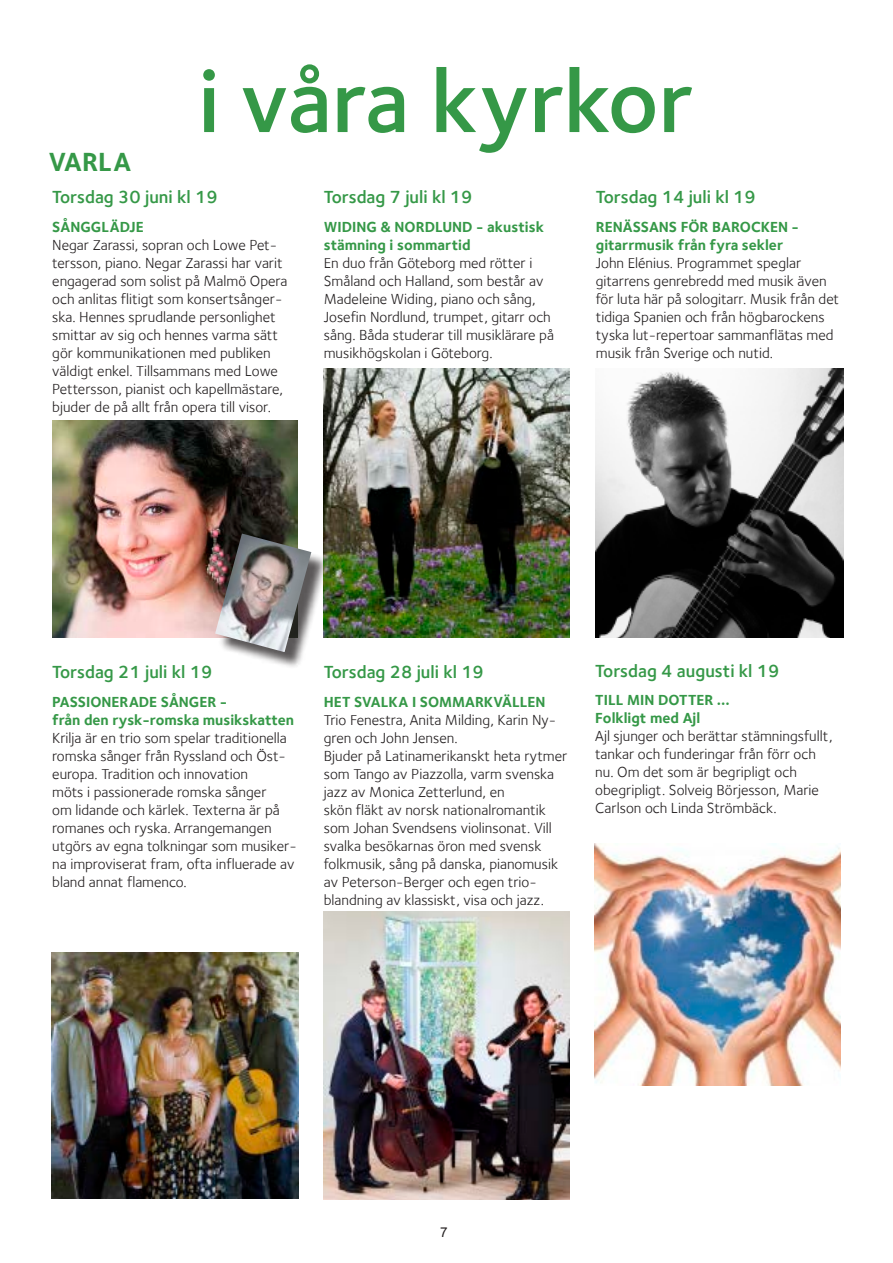
<style>
.page{position:relative;width:893px;height:1263px;background:#fff}
.page>*{position:absolute;margin:0;border:0;box-sizing:border-box;transform-origin:0 0}
.t1{font:90px "Foundry Sterling Demi OSF";letter-spacing:-.005em;color:#359847}
.t2{font:700 27px "Foundry Sterling";color:#359847}
.t3{font:600 18px "Foundry Sterling";color:#359847}
.t4{font:15px/18px "Foundry Sterling";color:#231f20}
.t5{font:700 15px/18px "Foundry Sterling";color:#359847}
.t6{font:13.5px "Arial";color:#231f20}
</style>
<div class="page">
<img style="left:52px;top:421px;width:245px;height:217px">
<img style="left:596px;top:369px;width:247px;height:269px">
<img style="left:52px;top:952px;width:246px;height:247px">
<img style="left:323px;top:911px;width:247px;height:289px">
<img style="left:594px;top:844px;width:246px;height:241px">
<div style="left:218px;top:537px;width:111px;height:132px;background:#231f20;opacity:.75"></div>
<img style="left:215px;top:533px;width:96px;height:119px">
<img style="left:323px;top:369px;width:247px;height:269px">
<h1 class="t1" style="left:198px;top:49px;width:498px">i våra kyrkor</h1>
<h2 class="t2" style="left:49px;top:145px;width:84px">VARLA</h2>
<p class="t3" style="left:52px;top:186px;width:167px">Torsdag 30 juni kl 19</p>
<p class="t5" style="left:52px;top:217px;width:93px">SÅNGGLÄDJE</p>
<p class="t4" style="left:52px;top:235px;width:237px">Negar Zarassi, sopran och Lowe Pet&shy;tersson, piano. Negar Zarassi har varit engagerad som solist på Malmö Opera och anlitas flitigt som konsertsånger&shy;ska. Hennes sprudlande personlighet smittar av sig och hennes varma sätt gör kommunikationen med publiken väldigt enkel. Tillsammans med Lowe Pettersson, pianist och kapellmästare, bjuder de på allt från opera till visor.</p>
<p class="t3" style="left:324px;top:186px;width:150px">Torsdag 7 juli kl 19</p>
<p class="t5" style="left:324px;top:217px;width:222px">WIDING &amp; NORDLUND - akustisk stämning i sommartid</p>
<p class="t4" style="left:324px;top:253px;width:232px">En duo från Göteborg med rötter i Småland och Halland, som består av Madeleine Widing, piano och sång, Josefin Nordlund, trumpet, gitarr och sång. Båda studerar till musiklärare på musikhögskolan i Göteborg.</p>
<p class="t3" style="left:596px;top:186px;width:162px">Torsdag 14 juli kl 19</p>
<p class="t5" style="left:596px;top:217px;width:205px">RENÄSSANS FÖR BAROCKEN - gitarrmusik från fyra sekler</p>
<p class="t4" style="left:596px;top:253px;width:245px">John Elénius. Programmet speglar gitarrens genrebredd med musik även för luta här på sologitarr. Musik från det tidiga Spanien och från högbarockens tyska lut-repertoar sammanflätas med musik från Sverige och nutid.</p>
<p class="t3" style="left:52px;top:661px;width:162px">Torsdag 21 juli kl 19</p>
<p class="t5" style="left:52px;top:692px;width:243px">PASSIONERADE SÅNGER -<br>från den rysk-romska musikskatten</p>
<p class="t4" style="left:52px;top:728px;width:246px">Krilja är en trio som spelar traditionella romska sånger från Ryssland och Öst&shy;europa. Tradition och innovation<br>möts i passionerade romska sånger<br>om lidande och kärlek. Texterna är på romanes och ryska. Arrangemangen utgörs av egna tolkningar som musiker&shy;na improviserat fram, ofta influerade av bland annat flamenco.</p>
<p class="t3" style="left:324px;top:661px;width:162px">Torsdag 28 juli kl 19</p>
<p class="t5" style="left:324px;top:692px;width:223px">HET SVALKA I SOMMARKVÄLLEN</p>
<p class="t4" style="left:324px;top:710px;width:245px">Trio Fenestra, Anita Milding, Karin Ny&shy;gren och John Jensen.<br>Bjuder på Latinamerikanskt heta rytmer som Tango av Piazzolla, varm svenska jazz av Monica Zetterlund, en<br>skön fläkt av norsk nationalromantik som Johan Svendsens violinsonat. Vill svalka besökarnas öron med svensk folkmusik, sång på danska, pianomusik av Peterson-Berger och egen trio&shy;blandning av klassiskt, visa och jazz.</p>
<p class="t3" style="left:595px;top:660px;width:186px">Torsdag 4 augusti kl 19</p>
<p class="t5" style="left:595px;top:691px;width:136px">TILL MIN DOTTER ...<br>Folkligt med Ajl</p>
<p class="t4" style="left:595px;top:727px;width:239px">Ajl sjunger och berättar stämningsfullt, tankar och funderingar från förr och nu. Om det som är begripligt och obegripligt. Solveig Börjesson, Marie Carlson och Linda Strömbäck.</p>
<p class="t6" style="left:440px;top:1223px;width:9px">7</p>
</div>
